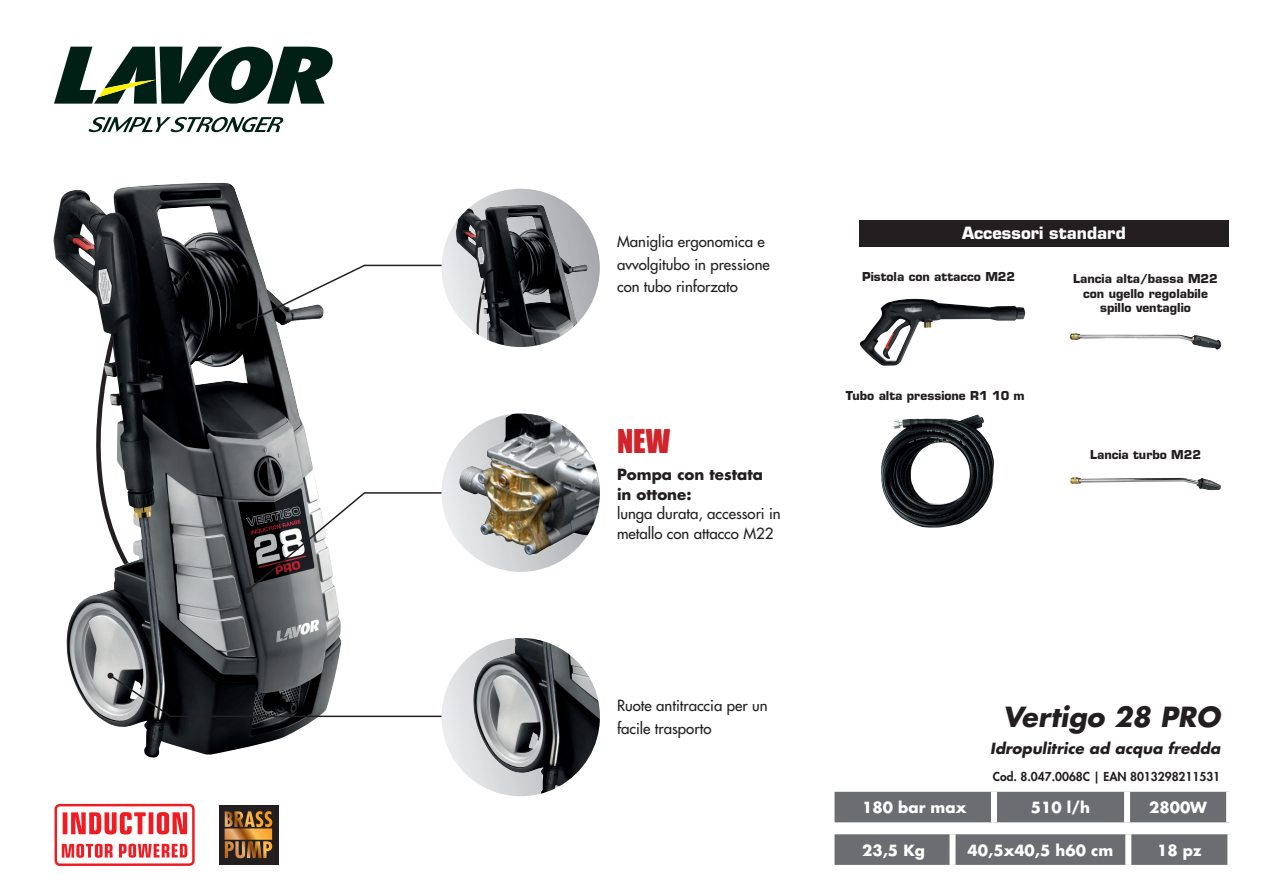
<style>
.page{position:relative;width:1263px;height:893px;background:#fff}
.page>*{position:absolute;margin:0;border:0;box-sizing:border-box;transform-origin:0 0}
.t1{font:30px "Impact";color:#d1232a}
.t2{font:italic 700 27px "Futura Std";color:#231f20}
.t3{font:700 16.5px "Eurostile LT Std";color:#fff}
.t4{font:500 15px/22.5px "Futura Std";color:#231f20}
.t5{font:700 15px "Futura Std";color:#fff}
.t6{font:italic 700 15px "Futura Std";color:#231f20}
.t7{font:700 15px/19.5px "Futura Std";color:#231f20}
.t8{font:700 12px/14.4px "Eurostile LT Std";color:#231f20;text-align:center}
.t9{font:800 12px "Futura Std";color:#231f20}
</style>
<div class="page">
<div style="left:834px;top:792px;width:392px;height:30px;background:#6c6d70"></div>
<div style="left:991px;top:792px;width:6px;height:30px;background:#fff"></div>
<div style="left:1124px;top:792px;width:6px;height:30px;background:#fff"></div>
<div style="left:859px;top:220px;width:370px;height:27px;background:#231f20"></div>
<svg style="left:89px;top:117px;width:195px;height:15px"></svg>
<svg style="left:54px;top:47px;width:279px;height:57px"></svg>
<svg style="left:62px;top:844px;width:125px;height:14px"></svg>
<svg style="left:63px;top:812px;width:124px;height:22px"></svg>
<div style="left:54px;top:804px;width:141px;height:62px;border:2px solid #ee1d23;border-radius:4px"></div>
<div style="left:219px;top:805px;width:59px;height:59px;background:#231f20"></div>
<svg style="left:225px;top:811px;width:47px;height:47px"></svg>
<img style="left:881px;top:415px;width:113px;height:113px">
<img style="left:1070px;top:333px;width:151px;height:17px">
<img style="left:1070px;top:477px;width:151px;height:13px">
<img style="left:860px;top:299px;width:166px;height:67px">
<svg style="left:834px;top:834px;width:393px;height:31px;background:#6e6f72"></svg>
<div style="left:949px;top:834px;width:6px;height:31px;background:#fff"></div>
<div style="left:1125px;top:834px;width:6px;height:31px;background:#fff"></div>
<img style="left:53px;top:184px;width:288px;height:574px">
<svg style="left:245px;top:491px;width:196px;height:102px"></svg>
<svg style="left:441px;top:414px;width:159px;height:158px;background:#dcdddf"></svg>
<img style="left:459px;top:414px;width:141px;height:141px">
<svg style="left:107px;top:673px;width:334px;height:45px"></svg>
<svg style="left:441px;top:189px;width:159px;height:158px;background:#c0c1c4"></svg>
<svg style="left:236px;top:259px;width:220px;height:88px"></svg>
<img style="left:456px;top:205px;width:132px;height:142px">
<div style="left:441px;top:638px;width:159px;height:158px;background:#e3e4e6;border-radius:79px"></div>
<img style="left:473px;top:638px;width:127px;height:156px">
<p class="t4" style="left:617px;top:230px;width:154px">Maniglia ergonomica e avvolgitubo in pressione con tubo rinforzato</p>
<h1 class="t1" style="left:617px;top:418px;width:55px">NEW</h1>
<p class="t7" style="left:617px;top:465px;width:148px">Pompa con testata in ottone:</p>
<p class="t4" style="left:617px;top:504px;width:165px;line-height:19.5px">lunga durata, accessori in metallo con attacco M22</p>
<p class="t4" style="left:617px;top:695px;width:152px">Ruote antitraccia per un facile trasporto</p>
<p class="t3" style="left:962px;top:223px;width:165px">Accessori standard</p>
<p class="t8" style="left:862px;top:270px;width:155px">Pistola con attacco M22</p>
<p class="t8" style="left:1073px;top:272px;width:146px">Lancia alta/bassa M22 con ugello regolabile spillo ventaglio</p>
<p class="t8" style="left:846px;top:388px;width:180px">Tubo alta pressione R1 10 m</p>
<p class="t8" style="left:1090px;top:447px;width:113px">Lancia turbo M22</p>
<h2 class="t2" style="left:1003px;top:699px;width:219px">Vertigo 28 PRO</h2>
<p class="t6" style="left:990px;top:738px;width:232px">Idropulitrice ad acqua fredda</p>
<p class="t9" style="left:993px;top:769px;width:229px">Cod. 8.047.0068C | EAN 8013298211531</p>
<p class="t5" style="left:862px;top:798px;width:106px">180 bar max</p>
<p class="t5" style="left:1031px;top:798px;width:61px">510 l/h</p>
<p class="t5" style="left:1149px;top:798px;width:59px">2800W</p>
<p class="t5" style="left:862px;top:840px;width:64px">23,5 Kg</p>
<p class="t5" style="left:968px;top:840px;width:147px">40,5x40,5 h60 cm</p>
<p class="t5" style="left:1157px;top:840px;width:46px">18 pz</p>
</div>
